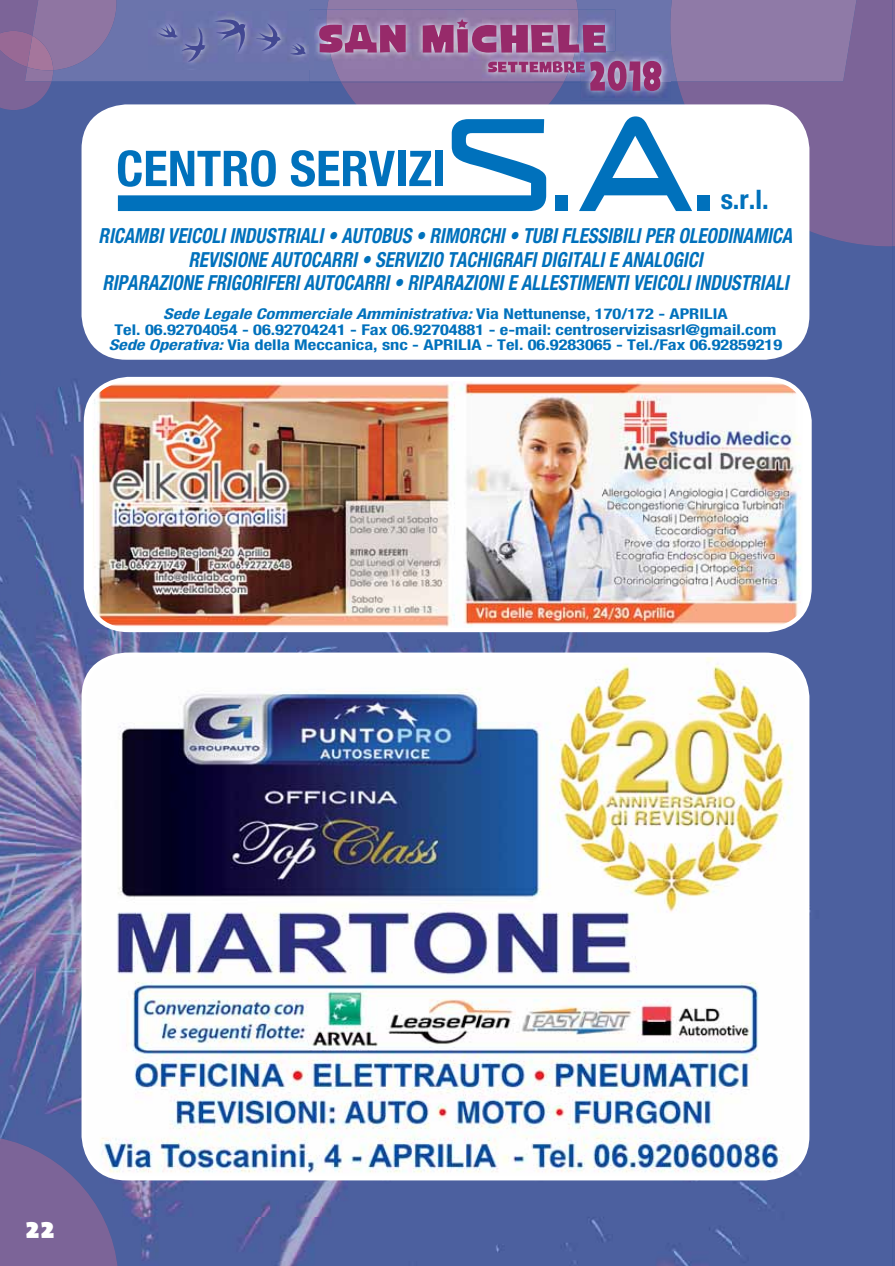
<style>
.page{position:relative;width:895px;height:1266px;background:#fff}
.page>*{position:absolute;margin:0;border:0;box-sizing:border-box;transform-origin:0 0}
.t1{font:700 condensed 49.35px "Helvetica Neue";color:#0071bc}
.t2{font:27px "LAIKA";color:#fff}
.t3{font:700 condensed 26.85px "Helvetica Neue";color:#0071bc}
.t4{font:italic 700 condensed 20.85px/23.7px "Helvetica Neue";color:#0071bc;text-align:center;scale:.9 1}
.t5{font:700 condensed 14.85px/15.6px "Helvetica Neue";color:#0071bc;text-align:center;scale:1.24 1}
.s1{font-style:italic}
</style>
<div class="page">
<img style="left:0;top:0;width:36px;height:1135px">
<img style="left:36px;top:81px;width:321px;height:1136px">
<div style="left:519px;top:81px;width:212px;height:1184px;background:#4c609f"></div>
<div style="left:357px;top:359px;width:162px;height:906px;background:#4c609f"></div>
<div style="left:731px;top:355px;width:53px;height:910px;background:#4c609f"></div>
<div style="left:784px;top:246px;width:108px;height:1019px;background:#4c609f"></div>
<img style="left:118px;top:1217px;width:240px;height:48px">
<div style="left:677px;top:0;width:215px;height:246px;background:#7c6498"></div>
<img style="left:340px;top:83px;width:224px;height:21px">
<div style="left:53px;top:0;width:617px;height:81px;background:#6b74ac"></div>
<div style="left:670px;top:0;width:188px;height:81px;background:#8f7aa7"></div>
<img style="left:327px;top:0;width:250px;height:10px">
<div style="left:149px;top:12px;width:161px;height:57px;background:#6b74ac"></div>
<svg style="left:154px;top:21px;width:51px;height:41px"></svg>
<svg style="left:214px;top:15px;width:32px;height:38px"></svg>
<svg style="left:254px;top:23px;width:27px;height:28px"></svg>
<svg style="left:290px;top:43px;width:16px;height:13px"></svg>
<img style="left:310px;top:10px;width:305px;height:73px">
<img style="left:326px;top:10px;width:254px;height:71px">
<svg style="left:319px;top:25px;width:86px;height:28px"></svg>
<img style="left:580px;top:51px;width:90px;height:49px">
<svg style="left:422px;top:19px;width:183px;height:34px"></svg>
<svg style="left:488px;top:61px;width:96px;height:12px"></svg>
<svg style="left:590px;top:61px;width:71px;height:30px"></svg>
<img style="left:0;top:1135px;width:118px;height:130px">
<img style="left:0;top:25px;width:32px;height:6px">
<img style="left:32px;top:0;width:84px;height:70px">
<img style="left:0;top:67px;width:52px;height:43px">
<img style="left:27px;top:70px;width:26px;height:11px">
<img style="left:0;top:31px;width:32px;height:36px">
<img style="left:27px;top:36px;width:26px;height:34px">
<img style="left:892px;top:0;width:2px;height:1265px">
<img style="left:84px;top:654px;width:723px;height:523px;border-radius:43px">
<div style="left:81px;top:652px;width:728px;height:528px;border:4px solid #fff;border-radius:43px"></div>
<div style="left:84px;top:107px;width:723px;height:250px;background:#fff;border-radius:43px"></div>
<svg style="left:118px;top:119px;width:428px;height:92px"></svg>
<div style="left:555px;top:195px;width:12px;height:16px;background:#0071bc"></div>
<div style="left:697px;top:195px;width:12px;height:16px;background:#0071bc"></div>
<svg style="left:579px;top:116px;width:113px;height:95px"></svg>
<div style="left:81px;top:104px;width:728px;height:255px;border:4px solid #fff;border-radius:43px"></div>
<img style="left:92px;top:379px;width:710px;height:250px">
<div style="left:84px;top:377px;width:727px;height:255px;border:4px solid #fff;border-radius:43px"></div>
<h1 class="t1" style="left:116px;top:151px;width:331px">CENTRO SERVIZI</h1>
<h3 class="t3" style="left:720px;top:190px;width:49px">s.r.l.</h3>
<p class="t4" style="left:99px;top:226px;width:772px">RICAMBI VEICOLI INDUSTRIALI • AUTOBUS • RIMORCHI • TUBI FLESSIBILI PER OLEODINAMICA<br>REVISIONE AUTOCARRI • SERVIZIO TACHIGRAFI DIGITALI E ANALOGICI<br>RIPARAZIONE FRIGORIFERI AUTOCARRI • RIPARAZIONI E ALLESTIMENTI VEICOLI INDUSTRIALI</p>
<p class="t5" style="left:109px;top:308px;width:544px"><span class="s1">Sede Legale Commerciale Amministrativa:</span> Via Nettunense, 170/172 - APRILIA<br>Tel. 06.92704054 - 06.92704241 - Fax 06.92704881 - e-mail: centroservizisasrl@gmail.com<br><span class="s1">Sede Operativa:</span> Via della Meccanica, snc - APRILIA - Tel. 06.9283065 - Tel./Fax 06.92859219</p>
<h2 class="t2" style="left:25px;top:1212px;width:31px">22</h2>
</div>
